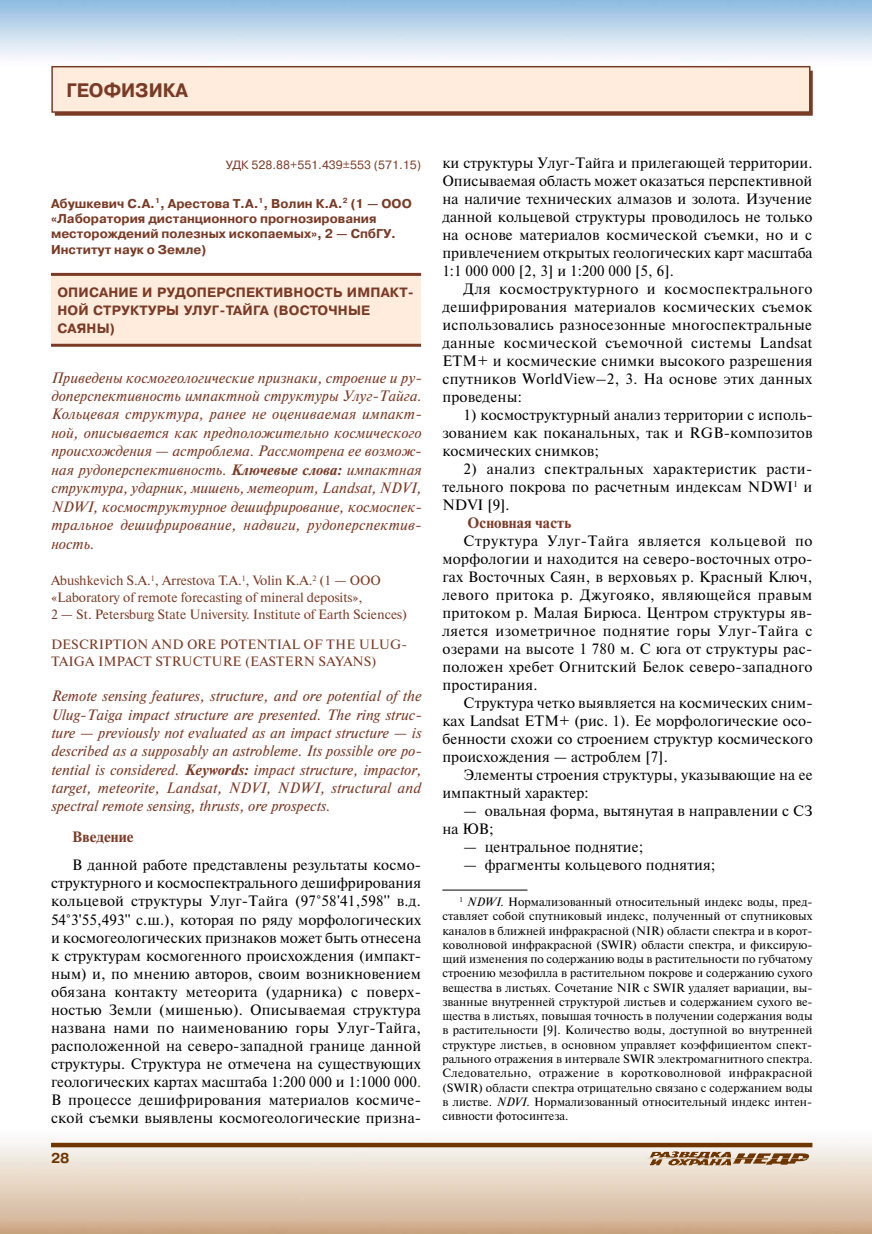
<style>
.page{position:relative;width:872px;height:1234px;background:#fff}
.page>*{position:absolute;margin:0;border:0;box-sizing:border-box;transform-origin:0 0}
.t1{font:700 19.5px "Pragmatica C";color:#7a3b26;scale:.95 1}
.t2{font:15px/18px "Newton C";letter-spacing:.005em;color:#000;text-align:justify}
.t3{font:italic 15px/18.5px "Newton C";letter-spacing:.015em;color:#7a3b26;text-align:justify}
.t4{font:700 15px "Newton C";letter-spacing:.005em;color:#7a3b26}
.t5{font:700 14.25px "Pragmatica C";color:#703600}
.t6{font:13.5px/17px "Newton C";color:#7a3b26}
.t7{font:700 13.5px/18px "Pragmatica C";letter-spacing:.01em;color:#7a3b26}
.t8{font:700 12.75px/15.3px "Pragmatica C";color:#7a3b26}
.t9{font:12px/14.2px "Newton C";letter-spacing:.005em;color:#000;text-align:justify}
.t10{font:12px "Pragmatica C";color:#7a3b26}
.s1{font-weight:700}
.s2{color:#385623}
.s3{font-style:italic}
</style>
<div class="page">
<img style="left:0;top:1139px;width:872px;height:94px">
<svg style="left:51px;top:1142px;width:761px;height:4px;background:#8b5c30"></svg>
<img style="left:650px;top:1151px;width:80px;height:6px">
<svg style="left:55px;top:71px;width:757px;height:45px;background:#854c39"></svg>
<div style="left:51px;top:66px;width:759px;height:47px;background:#ffecdd;border:2px solid #7a3b26"></div>
<div style="left:51px;top:275px;width:370px;height:70px;background:#ffecdd"></div>
<hr style="left:51px;top:273px;width:370px;height:3px;background:#7a3b26">
<hr style="left:51px;top:344px;width:370px;height:3px;background:#7a3b26">
<hr style="left:442px;top:889px;width:85px;height:1px;background:#000">
<h1 class="t1" style="left:66px;top:80px;width:130px">ГЕОФИЗИКА</h1>
<p class="t10" style="left:226px;top:158px;width:197px">УДК 528.88+551.439±553 (571.15)</p>
<p class="t8" style="left:51px;top:196px;width:362px">Абушкевич С.А.<sup>1</sup>, Арестова Т.А.<sup>1</sup>, Волин К.А.<sup>2</sup> (1 — ООО «Лаборатория дистанционного прогнозирования месторождений полезных ископаемых», 2 — СпбГУ.<br>Институт наук о Земле)</p>
<p class="t7" style="left:57px;top:283px;width:358px">ОПИСАНИЕ И РУДОПЕРСПЕКТИВНОСТЬ ИМПАКТ-<br>НОЙ СТРУКТУРЫ УЛУГ-ТАЙГА (ВОСТОЧНЫЕ<br>САЯНЫ)</p>
<p class="t3" style="left:51px;top:368px;width:372px">Приведены космогеологические признаки, строение и ру&shy;доперспективность импактной структуры Улуг-Тайга.<br>Кольцевая структура, ранее не оцениваемая импакт&shy;ной, описывается как предположительно космического происхождения — астроблема. Рассмотрена ее возмож&shy;ная рудоперспективность. <span class="s1">Ключевые слова:</span> импактная структура, ударник, мишень, метеорит, Landsat, NDVI, NDWI, космоструктурное дешифрирование, космоспек&shy;тральное дешифрирование, надвиги, рудоперспектив&shy;ность.</p>
<p class="t6" style="left:51px;top:572px;width:357px">Abushkevich S.A.<sup>1</sup>, Arrestova T.A.<sup>1</sup>, Volin K.A.<sup>2</sup> (1 — OOO «Laboratory of remote forecasting of mineral deposits»,<br>2 — St. Petersburg State University. Institute of Earth Sciences)</p>
<p class="t6" style="left:51px;top:635px;width:356px">DESCRIPTION AND ORE POTENTIAL OF THE ULUG-<br>TAIGA IMPACT STRUCTURE (EASTERN SAYANS)</p>
<p class="t3" style="left:51px;top:686px;width:372px">Remote sensing features, structure, and ore potential of the Ulug-Taiga impact structure are presented. The ring struc&shy;ture — previously not evaluated as an impact structure — is described as a supposably an astrobleme. Its possible ore po&shy;tential is considered. <span class="s1">Keywords:</span> impact structure, impactor, target, meteorite, Landsat, NDVI, NDWI, structural and spectral remote sensing, thrusts, ore prospects.</p>
<p class="t4" style="left:72px;top:828px;width:63px">Введение</p>
<p class="t2" style="left:51px;top:856px;width:372px;text-indent:21px">В данной работе представлены результаты космо&shy;структурного и космоспектрального дешифрирования кольцевой структуры Улуг-Тайга (97°58'41,598'' в.д.<br>54°3'55,493'' с.ш.), которая по ряду морфологических и космогеологических признаков может быть отнесена к структурам космогенного происхождения (импакт&shy;ным) и, по мнению авторов, своим возникновением обязана контакту метеорита (ударника) с поверх&shy;ностью Земли (мишенью). Описываемая структура названа нами по наименованию горы Улуг-Тайга, расположенной на северо-западной границе данной структуры. Структура не отмечена на существующих геологических картах масштаба 1:200 000 и 1:1000 000<span class="s2">.<br></span>В процессе дешифрирования материалов космиче&shy;ской съемки выявлены космогеологические призна-</p>
<p class="t5" style="left:51px;top:1150px;width:20px">28</p>
<p class="t2" style="left:442px;top:154px;width:372px">ки структуры Улуг-Тайга и прилегающей территории.<br>Описываемая область может оказаться перспективной на наличие технических алмазов и золота. Изучение данной кольцевой структуры проводилось не только на основе материалов космической съемки, но и с привлечением открытых геологических карт масштаба 1:1 000 000 [2, 3] и 1:200 000 [5, 6].</p>
<p class="t2" style="left:442px;top:280px;width:372px;text-indent:21px">Для космоструктурного и космоспектрального дешифрирования материалов космических съемок использовались разносезонные многоспектральные данные космической съемочной системы Landsat ETM+ и космические снимки высокого разрешения спутников WorldView–2, 3. На основе этих данных проведены:</p>
<p class="t2" style="left:442px;top:406px;width:372px;text-indent:21px">1) космоструктурный анализ территории с исполь&shy;зованием как поканальных, так и RGB-композитов космических снимков;</p>
<p class="t2" style="left:442px;top:460px;width:371px;text-indent:21px">2) анализ спектральных характеристик расти&shy;тельного покрова по расчетным индексам NDWI<sup>1</sup> и NDVI [9].</p>
<p class="t4" style="left:467px;top:514px;width:105px">Основная часть</p>
<p class="t2" style="left:442px;top:532px;width:372px;text-indent:21px">Структура Улуг-Тайга является кольцевой по морфологии и находится на северо-восточных отро&shy;гах Восточных Саян, в верховьях р. Красный Ключ, левого притока р. Джугояко, являющейся правым притоком р. Малая Бирюса. Центром структуры яв&shy;ляется изометричное поднятие горы Улуг-Тайга с озерами на высоте 1 780 м. С юга от структуры рас&shy;положен хребет Огнитский Белок северо-западного простирания.</p>
<p class="t2" style="left:442px;top:694px;width:372px;text-indent:21px">Структура четко выявляется на космических сним&shy;ках Landsat ETM+ (рис. 1). Ее морфологические осо&shy;бенности схожи со строением структур космического происхождения — астроблем [7].</p>
<p class="t2" style="left:442px;top:766px;width:372px;text-indent:21px">Элементы строения структуры, указывающие на ее импактный характер:</p>
<p class="t2" style="left:442px;top:802px;width:372px;text-indent:21px">— овальная форма, вытянутая в направлении с СЗ на ЮВ;</p>
<p class="t2" style="left:463px;top:838px;width:181px">— центральное поднятие;</p>
<p class="t2" style="left:463px;top:856px;width:253px">— фрагменты кольцевого поднятия;</p>
<p class="t9" style="left:442px;top:894px;width:372px;text-indent:17px"><sup>1</sup> <span class="s3">NDWI</span>. Нормализованный относительный индекс воды, пред&shy;ставляет собой спутниковый индекс, полученный от спутниковых каналов в ближней инфракрасной (NIR) области спектра и в корот&shy;коволновой инфракрасной (SWIR) области спектра, и фиксирую&shy;щий изменения по содержанию воды в растительности по губчатому строению мезофилла в растительном покрове и содержанию сухого вещества в листьях. Сочетание NIR с SWIR удаляет вариации, вы&shy;званные внутренней структурой листьев и содержанием сухого ве&shy;щества в листьях, повышая точность в получении содержания воды в растительности [9]. Количество воды, доступной во внутренней структуре листьев, в основном управляет коэффициентом спект&shy;рального отражения в интервале SWIR электромагнитного спектра.<br>Следовательно, отражение в коротковолновой инфракрасной (SWIR) области спектра отрицательно связано с содержанием воды в листве. <span class="s3">NDVI</span>. Нормализованный относительный индекс интен&shy;сивности фотосинтеза.</p>
</div>
